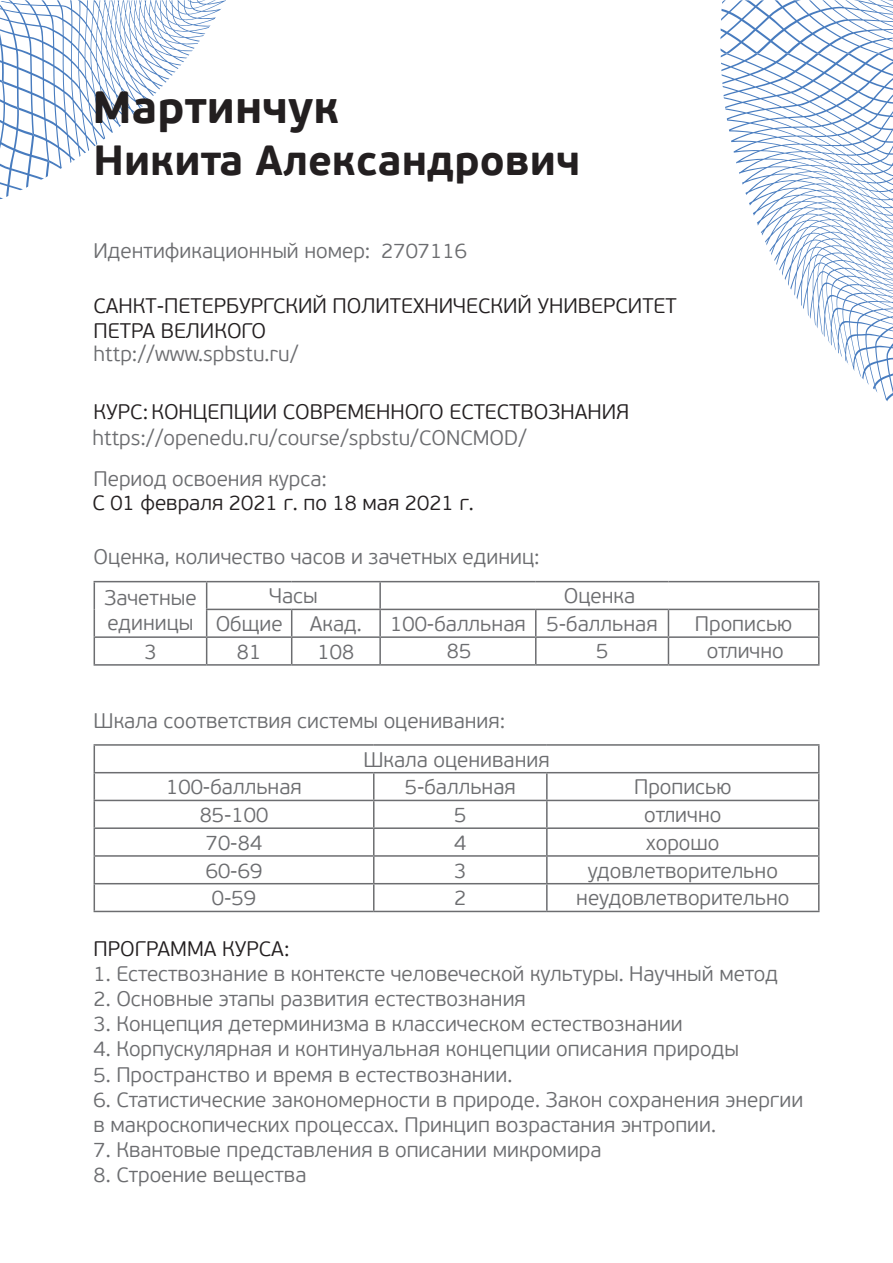
<style>
.page{position:relative;width:893px;height:1263px;background:#fff}
.page>*{position:absolute;margin:0;border:0;box-sizing:border-box;transform-origin:0 0}
.t1{font:700 45px "PF Beau Sans Pro";color:#231f20}
.t2{font:700 42px "PF Beau Sans Pro";color:#231f20}
.t3{font:300 21px/25.2px "PF Beau Sans Pro";color:#6c6d70}
.t4{font:300 21px "PF Beau Sans Pro";color:#231f20}
</style>
<div class="page">
<svg style="left:720px;top:0;width:173px;height:54px"></svg>
<svg style="left:720px;top:54px;width:173px;height:348px"></svg>
<svg style="left:0;top:0;width:226px;height:199px"></svg>
<hr style="left:94px;top:581px;width:113px;height:1px;background:#6c6d70">
<hr style="left:207px;top:581px;width:85px;height:1px;background:#6c6d70">
<hr style="left:292px;top:581px;width:88px;height:1px;background:#6c6d70">
<hr style="left:380px;top:581px;width:156px;height:1px;background:#6c6d70">
<hr style="left:379px;top:582px;width:2px;height:27px;background:#6c6d70">
<hr style="left:536px;top:581px;width:132px;height:1px;background:#6c6d70">
<hr style="left:668px;top:581px;width:151px;height:1px;background:#6c6d70">
<hr style="left:206px;top:609px;width:86px;height:1px;background:#6c6d70">
<hr style="left:292px;top:609px;width:88px;height:1px;background:#6c6d70">
<hr style="left:380px;top:609px;width:156px;height:1px;background:#6c6d70">
<hr style="left:379px;top:610px;width:2px;height:26px;background:#6c6d70">
<hr style="left:536px;top:609px;width:132px;height:1px;background:#6c6d70">
<hr style="left:668px;top:609px;width:151px;height:1px;background:#6c6d70">
<hr style="left:94px;top:636px;width:113px;height:2px;background:#6c6d70">
<svg style="left:94px;top:582px;width:1px;height:82px"></svg>
<hr style="left:207px;top:636px;width:85px;height:2px;background:#6c6d70">
<svg style="left:206px;top:582px;width:1px;height:82px"></svg>
<hr style="left:292px;top:636px;width:88px;height:2px;background:#6c6d70">
<svg style="left:291px;top:610px;width:1px;height:54px"></svg>
<hr style="left:380px;top:636px;width:156px;height:2px;background:#6c6d70">
<hr style="left:379px;top:638px;width:2px;height:26px;background:#6c6d70">
<hr style="left:536px;top:636px;width:132px;height:2px;background:#6c6d70">
<svg style="left:535px;top:610px;width:1px;height:54px"></svg>
<hr style="left:668px;top:636px;width:151px;height:2px;background:#6c6d70">
<svg style="left:668px;top:610px;width:1px;height:54px"></svg>
<svg style="left:818px;top:582px;width:1px;height:82px"></svg>
<hr style="left:94px;top:664px;width:113px;height:2px;background:#6c6d70">
<hr style="left:207px;top:664px;width:85px;height:2px;background:#6c6d70">
<hr style="left:292px;top:664px;width:88px;height:2px;background:#6c6d70">
<hr style="left:380px;top:664px;width:156px;height:2px;background:#6c6d70">
<hr style="left:536px;top:664px;width:132px;height:2px;background:#6c6d70">
<hr style="left:668px;top:664px;width:151px;height:2px;background:#6c6d70">
<hr style="left:94px;top:744px;width:280px;height:2px;background:#6c6d70">
<hr style="left:374px;top:744px;width:173px;height:2px;background:#6c6d70">
<hr style="left:547px;top:744px;width:272px;height:2px;background:#6c6d70">
<hr style="left:94px;top:772px;width:280px;height:1px;background:#6c6d70">
<hr style="left:374px;top:772px;width:173px;height:1px;background:#6c6d70">
<hr style="left:547px;top:772px;width:272px;height:1px;background:#6c6d70">
<hr style="left:546px;top:773px;width:2px;height:27px;background:#6c6d70">
<hr style="left:94px;top:800px;width:280px;height:1px;background:#6c6d70">
<hr style="left:374px;top:800px;width:173px;height:1px;background:#6c6d70">
<hr style="left:547px;top:800px;width:272px;height:1px;background:#6c6d70">
<hr style="left:546px;top:801px;width:2px;height:26px;background:#6c6d70">
<hr style="left:94px;top:827px;width:280px;height:2px;background:#6c6d70">
<hr style="left:374px;top:827px;width:173px;height:2px;background:#6c6d70">
<hr style="left:547px;top:827px;width:272px;height:2px;background:#6c6d70">
<hr style="left:546px;top:829px;width:2px;height:26px;background:#6c6d70">
<hr style="left:94px;top:855px;width:280px;height:2px;background:#6c6d70">
<hr style="left:374px;top:855px;width:173px;height:2px;background:#6c6d70">
<hr style="left:547px;top:855px;width:272px;height:2px;background:#6c6d70">
<hr style="left:546px;top:857px;width:2px;height:26px;background:#6c6d70">
<hr style="left:94px;top:883px;width:280px;height:1px;background:#6c6d70">
<svg style="left:94px;top:746px;width:1px;height:165px"></svg>
<hr style="left:374px;top:883px;width:173px;height:1px;background:#6c6d70">
<svg style="left:373px;top:773px;width:1px;height:138px"></svg>
<hr style="left:547px;top:883px;width:272px;height:1px;background:#6c6d70">
<hr style="left:546px;top:884px;width:2px;height:27px;background:#6c6d70">
<svg style="left:818px;top:746px;width:1px;height:165px"></svg>
<hr style="left:94px;top:911px;width:280px;height:1px;background:#6c6d70">
<hr style="left:374px;top:911px;width:173px;height:1px;background:#6c6d70">
<hr style="left:547px;top:911px;width:272px;height:1px;background:#6c6d70">
<p class="t1" style="left:92px;top:80px;width:248px">Мартинчук</p>
<p class="t2" style="left:94px;top:134px;width:488px">Никита Александрович</p>
<p class="t3" style="left:94px;top:238px;width:278px">Идентификационный номер:</p>
<p class="t4" style="left:94px;top:293px;width:585px">САНКТ-ПЕТЕРБУРГСКИЙ ПОЛИТЕХНИЧЕСКИЙ УНИВЕРСИТЕТ</p>
<p class="t4" style="left:94px;top:319px;width:174px">ПЕТРА ВЕЛИКОГО</p>
<p class="t3" style="left:94px;top:342px;width:206px">http://www.spbstu.ru/</p>
<p class="t4" style="left:94px;top:400px;width:537px">КУРС:КОНЦЕПЦИИ СОВРЕМЕННОГО ЕСТЕСТВОЗНАНИЯ</p>
<p class="t3" style="left:381px;top:238px;width:87px">2707116</p>
<p class="t3" style="left:92px;top:426px;width:436px">https://openedu.ru/course/spbstu/CONCMOD/</p>
<p class="t3" style="left:94px;top:466px;width:235px">Период освоения курса:</p>
<p class="t4" style="left:92px;top:491px;width:383px">С 01 февраля 2021 г. по 18 мая 2021 г.</p>
<p class="t3" style="left:94px;top:545px;width:448px">Оценка, количество часов и зачетных единиц:</p>
<p class="t3" style="left:104px;top:585px;width:94px">Зачетные единицы</p>
<p class="t3" style="left:269px;top:584px;width:50px">Часы</p>
<p class="t3" style="left:564px;top:584px;width:73px">Оценка</p>
<p class="t3" style="left:216px;top:612px;width:69px">Общие</p>
<p class="t3" style="left:310px;top:612px;width:53px">Акад.</p>
<p class="t3" style="left:390px;top:612px;width:137px">100-балльная</p>
<p class="t3" style="left:547px;top:612px;width:113px">5-балльная</p>
<p class="t3" style="left:695px;top:612px;width:99px">Прописью</p>
<p class="t3" style="left:144px;top:639px;width:14px">3</p>
<p class="t3" style="left:237px;top:639px;width:26px">81</p>
<p class="t3" style="left:318px;top:639px;width:38px">108</p>
<p class="t3" style="left:447px;top:639px;width:26px">85</p>
<p class="t3" style="left:596px;top:639px;width:14px">5</p>
<p class="t3" style="left:707px;top:639px;width:79px">отлично</p>
<p class="t3" style="left:94px;top:709px;width:413px">Шкала соответствия системы оценивания:</p>
<p class="t3" style="left:363px;top:747px;width:188px">Шкала оценивания</p>
<p class="t3" style="left:166px;top:775px;width:137px">100-балльная</p>
<p class="t3" style="left:405px;top:775px;width:113px">5-балльная</p>
<p class="t3" style="left:634px;top:775px;width:99px">Прописью</p>
<p class="t3" style="left:200px;top:803px;width:70px">85-100</p>
<p class="t3" style="left:454px;top:803px;width:14px">5</p>
<p class="t3" style="left:644px;top:803px;width:79px">отлично</p>
<p class="t3" style="left:206px;top:830px;width:58px">70-84</p>
<p class="t3" style="left:454px;top:830px;width:14px">4</p>
<p class="t3" style="left:646px;top:830px;width:75px">хорошо</p>
<p class="t3" style="left:206px;top:858px;width:58px">60-69</p>
<p class="t3" style="left:454px;top:858px;width:14px">3</p>
<p class="t3" style="left:588px;top:858px;width:192px">удовлетворительно</p>
<p class="t3" style="left:212px;top:886px;width:46px">0-59</p>
<p class="t3" style="left:454px;top:886px;width:14px">2</p>
<p class="t3" style="left:576px;top:886px;width:215px">неудовлетворительно</p>
<p class="t4" style="left:94px;top:936px;width:197px">ПРОГРАММА КУРСА:</p>
<p class="t3" style="left:94px;top:961px;width:686px">1. Естествознание в контексте человеческой культуры. Научный метод</p>
<p class="t3" style="left:94px;top:986px;width:434px">2. Основные этапы развития естествознания</p>
<p class="t3" style="left:94px;top:1012px;width:591px">3. Концепция детерминизма в классическом естествознании</p>
<p class="t3" style="left:94px;top:1037px;width:647px">4. Корпускулярная и континуальная концепции описания природы</p>
<p class="t3" style="left:94px;top:1062px;width:420px">5. Пространство и время в естествознании.</p>
<p class="t3" style="left:94px;top:1087px;width:711px">6. Статистические закономерности в природе. Закон сохранения энергии в макроскопических процессах. Принцип возрастания энтропии.</p>
<p class="t3" style="left:94px;top:1138px;width:510px">7. Квантовые представления в описании микромира</p>
<p class="t3" style="left:94px;top:1163px;width:214px">8. Строение вещества</p>
</div>
